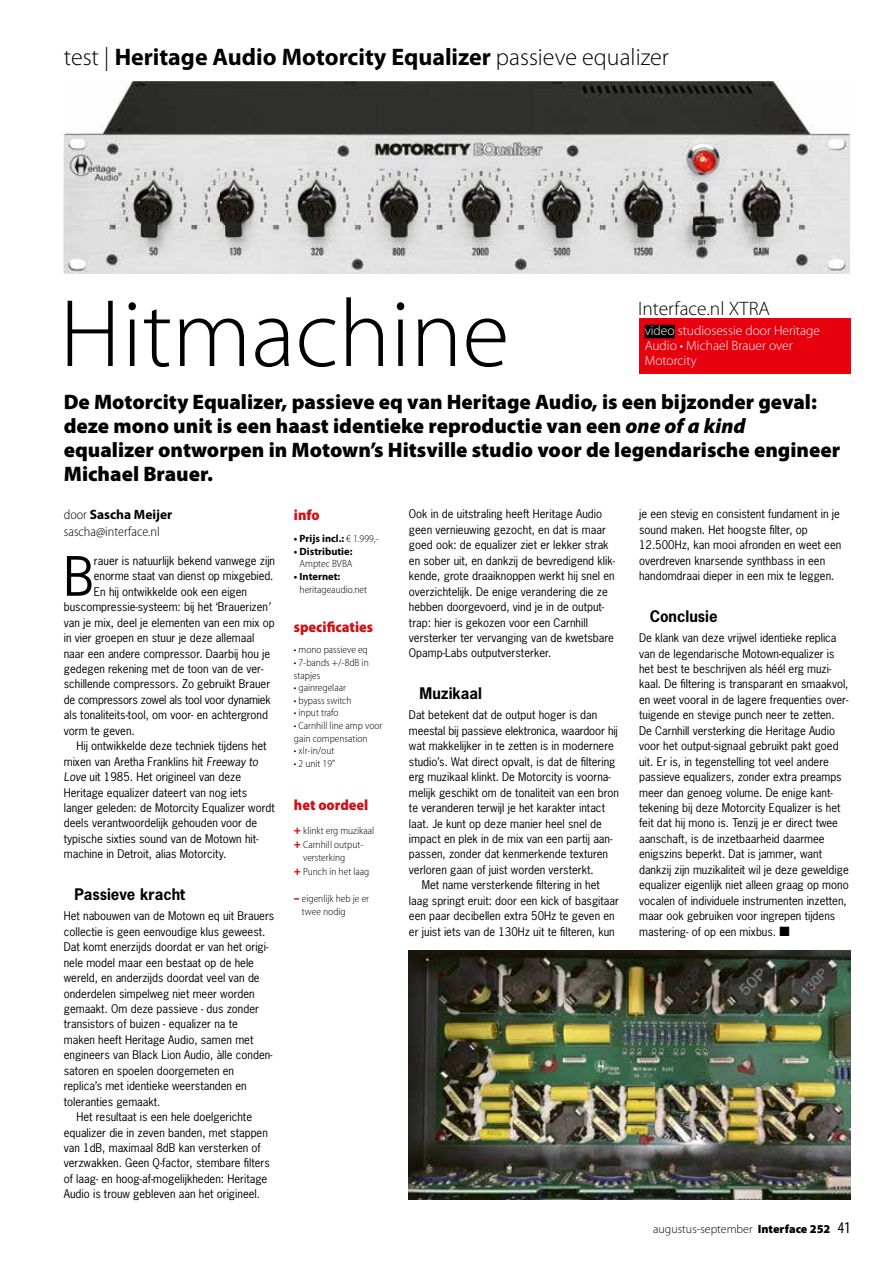
<style>
.page{position:relative;width:893px;height:1263px;background:#fff}
.page>*{position:absolute;margin:0;border:0;box-sizing:border-box;transform-origin:0 0}
.t1{font:300 96.75px "Myriad Pro";color:#000}
.t2{font:51px "News Gothic Std";color:#000}
.t3{font:700 24px "Myriad Pro";color:#000}
.t4{font:900 21px/24px "Myriad Pro";color:#000}
.t5{font:300 19.5px "Myriad Pro";color:#000}
.t6{font:700 15px "News Gothic Std";color:#000}
.t7{font:900 semi-condensed 15px "Myriad Pro";color:#cc1216}
.t8{font:300 13.5px/15px "Myriad Pro";color:#fff}
.t9{font:300 semi-condensed 13.5px/16.2px "Myriad Pro";color:#000}
.t10{font:300 12px "Myriad Pro";color:#000}
.t11{font:11.25px/15.5px "News Gothic Std";color:#000}
.t12{font:11.25px "News Gothic Std";letter-spacing:-.02em;color:#000}
.t13{font:300 semi-condensed 10.5px/12.6px "Myriad Pro";color:#000}
.t14{font:700 10.5px "Myriad Pro";color:#000}
.s1{font-weight:300}
.s2{font-style:italic}
.s3{font-weight:700;font-stretch:normal}
.s4{font-weight:300;font-stretch:semi-condensed}
.s5{font-weight:900;font-stretch:normal;font-size:12px;color:#cc1216}
.s6{font-weight:900}
.s7{font-weight:400;font-stretch:condensed;font-size:16.5px}
</style>
<div class="page">
<div style="left:639px;top:318px;width:211px;height:55px;background:#e7000e"></div>
<div style="left:645px;top:325px;width:30px;height:13px;background:#000"></div>
<img style="left:64px;top:82px;width:786px;height:192px">
<img style="left:409px;top:951px;width:441px;height:248px">
<h3 class="t3" style="left:64px;top:41px;width:607px"><span class="s1">test |</span> Heritage Audio Motorcity Equalizer <span class="s1">passieve equalizer</span></h3>
<h1 class="t1" style="left:60px;top:275px;width:451px">Hitmachine</h1>
<p class="t4" style="left:64px;top:389px;width:778px">De Motorcity Equalizer, passieve eq van Heritage Audio, is een bijzonder geval: deze mono unit is een haast identieke reproductie van een <span class="s2">one of a kind </span>equalizer ontworpen in Motown’s Hitsville studio voor de legendarische engineer Michael Brauer.</p>
<h3 class="t5" style="left:638px;top:296px;width:133px">Interface.nl XTRA</h3>
<p class="t8" style="left:645px;top:322px;width:177px">video studiosessie door Heritage<br>Audio • Michael Brauer over<br>Motorcity</p>
<p class="t9" style="left:64px;top:507px;width:110px">door <span class="s3">Sascha Meijer </span>sascha@interface.nl</p>
<h2 class="t2" style="left:64px;top:544px;width:32px">B</h2>
<p class="t11" style="left:94px;top:553px;width:183px">rauer is natuurlijk bekend vanwege zijn</p>
<p class="t11" style="left:94px;top:568px;width:181px">enorme staat van dienst op mixgebied.</p>
<p class="t11" style="left:94px;top:584px;width:155px">En hij ontwikkelde ook een eigen</p>
<p class="t11" style="left:64px;top:599px;width:208px">buscompressie-systeem: bij het ‘Brauerizen<span class="s2">’</span></p>
<p class="t11" style="left:64px;top:614px;width:212px">van je mix, deel je elementen van een mix op</p>
<p class="t11" style="left:64px;top:630px;width:192px">in vier groepen en stuur je deze allemaal</p>
<p class="t11" style="left:64px;top:645px;width:208px">naar een andere compressor. Daarbij hou je</p>
<p class="t11" style="left:64px;top:661px;width:201px">gedegen rekening met de toon van de ver-</p>
<p class="t11" style="left:64px;top:676px;width:208px">schillende compressors. Zo gebruikt Brauer</p>
<p class="t12" style="left:64px;top:692px;width:209px">de compressors zowel als tool voor dynamiek</p>
<p class="t11" style="left:64px;top:707px;width:206px">als tonaliteits-tool, om voor- en achtergrond</p>
<p class="t11" style="left:64px;top:723px;width:73px">vorm te geven.</p>
<p class="t11" style="left:77px;top:738px;width:192px">Hij ontwikkelde deze techniek tijdens het</p>
<p class="t11" style="left:64px;top:754px;width:196px">mixen van Aretha Franklins hit <span class="s2">Freeway to</span></p>
<p class="t11" style="left:64px;top:769px;width:179px"><span class="s2">Love</span> uit 1985. Het origineel van deze</p>
<p class="t11" style="left:64px;top:784px;width:185px">Heritage equalizer dateert van nog iets</p>
<p class="t11" style="left:64px;top:800px;width:212px">langer geleden: de Motorcity Equalizer wordt</p>
<p class="t11" style="left:64px;top:815px;width:195px">deels verantwoordelijk gehouden voor de</p>
<p class="t11" style="left:64px;top:831px;width:196px">typische sixties sound van de Motown hit-</p>
<p class="t11" style="left:64px;top:846px;width:164px">machine in Detroit, alias Motorcity.</p>
<h3 class="t6" style="left:74px;top:884px;width:112px">Passieve kracht</h3>
<p class="t11" style="left:64px;top:908px;width:212px">Het nabouwen van de Motown eq uit Brauers</p>
<p class="t11" style="left:64px;top:924px;width:203px">collectie is geen eenvoudige klus geweest.</p>
<p class="t11" style="left:64px;top:939px;width:206px">Dat komt enerzijds doordat er van het origi-</p>
<p class="t11" style="left:64px;top:954px;width:192px">nele model maar een bestaat op de hele</p>
<p class="t11" style="left:64px;top:970px;width:197px">wereld, en anderzijds doordat veel van de</p>
<p class="t11" style="left:64px;top:985px;width:192px">onderdelen simpelweg niet meer worden</p>
<p class="t11" style="left:64px;top:1001px;width:197px">gemaakt. Om deze passieve - dus zonder</p>
<p class="t11" style="left:64px;top:1016px;width:176px">transistors of buizen - equalizer na te</p>
<p class="t11" style="left:64px;top:1032px;width:191px">maken heeft Heritage Audio, samen met</p>
<p class="t11" style="left:64px;top:1047px;width:210px">engineers van Black Lion Audio, àlle conden-</p>
<p class="t11" style="left:64px;top:1063px;width:172px">satoren en spoelen doorgemeten en</p>
<p class="t11" style="left:64px;top:1078px;width:184px">replica’s met identieke weerstanden en</p>
<p class="t11" style="left:64px;top:1093px;width:98px">toleranties gemaakt.</p>
<p class="t11" style="left:77px;top:1109px;width:177px">Het resultaat is een hele doelgerichte</p>
<p class="t11" style="left:64px;top:1124px;width:206px">equalizer die in zeven banden, met stappen</p>
<p class="t11" style="left:64px;top:1140px;width:199px">van 1dB, maximaal 8dB kan versterken of</p>
<p class="t11" style="left:64px;top:1155px;width:208px">verzwakken. Geen Q-factor, stembare filters</p>
<p class="t11" style="left:64px;top:1171px;width:205px">of laag- en hoog-af-mogelijkheden: Heritage</p>
<p class="t11" style="left:64px;top:1186px;width:198px">Audio is trouw gebleven aan het origineel.</p>
<h3 class="t7" style="left:294px;top:507px;width:27px">info</h3>
<p class="t14" style="left:294px;top:532px;width:86px">• Prijs incl.: <span class="s4">€ 1.999,-</span></p>
<p class="t14" style="left:294px;top:544px;width:60px">• Distributie:</p>
<p class="t13" style="left:300px;top:558px;width:54px">Amptec BVBA</p>
<p class="t14" style="left:294px;top:569px;width:48px">• Internet:</p>
<p class="t13" style="left:300px;top:583px;width:69px">heritageaudio.net</p>
<h3 class="t7" style="left:294px;top:618px;width:81px">specificaties</h3>
<p class="t13" style="left:294px;top:644px;width:75px">• mono passieve eq</p>
<p class="t13" style="left:294px;top:656px;width:76px">• 7-bands +/-8dB in stapjes</p>
<p class="t13" style="left:294px;top:681px;width:54px">• gainregelaar</p>
<p class="t13" style="left:294px;top:694px;width:59px">• bypass switch</p>
<p class="t13" style="left:294px;top:707px;width:46px">• input trafo</p>
<p class="t13" style="left:294px;top:719px;width:90px">• Carnhill line amp voor gain compensation</p>
<p class="t13" style="left:294px;top:744px;width:42px">• xlr-in/out</p>
<p class="t13" style="left:294px;top:757px;width:43px">• 2 unit 19”</p>
<h3 class="t7" style="left:294px;top:797px;width:76px">het oordeel</h3>
<p class="t13" style="left:294px;top:823px;width:82px;line-height:14.4px"><span class="s5">+</span> klinkt erg muzikaal <span class="s5">+</span> Carnhill output-</p>
<p class="t13" style="left:294px;top:850px;width:77px;line-height:14.4px;text-indent:9px">versterking<br><span class="s5">+</span> Punch in het laag</p>
<p class="t13" style="left:302px;top:892px;width:69px;text-indent:-8px"><span class="s5">-</span> eigenlijk heb je er twee nodig</p>
<p class="t11" style="left:409px;top:506px;width:208px">Ook in de uitstraling heeft Heritage Audio geen vernieuwing gezocht, en dat is maar goed ook: de equalizer ziet er lekker strak en sober uit, en dankzij de bevredigend klik&shy;kende, grote draaiknoppen werkt hij snel en overzichtelijk. De enige verandering die ze hebben doorgevoerd, vind je in de output&shy;trap: hier is gekozen voor een Carnhill versterker ter vervanging van de kwetsbare Opamp-Labs outputversterker.</p>
<h3 class="t6" style="left:420px;top:683px;width:64px">Muzikaal</h3>
<p class="t11" style="left:409px;top:707px;width:190px">Dat betekent dat de output hoger is dan</p>
<p class="t11" style="left:409px;top:723px;width:210px">meestal bij passieve elektronica, waardoor hij</p>
<p class="t11" style="left:409px;top:738px;width:206px">wat makkelijker in te zetten is in modernere</p>
<p class="t11" style="left:409px;top:754px;width:208px">studio’s. Wat direct opvalt, is dat de filtering</p>
<p class="t11" style="left:409px;top:769px;width:203px">erg muzikaal klinkt. De Motorcity is voorna-</p>
<p class="t11" style="left:409px;top:784px;width:212px">melijk geschikt om de tonaliteit van een bron</p>
<p class="t11" style="left:409px;top:800px;width:198px">te veranderen terwijl je het karakter intact</p>
<p class="t11" style="left:409px;top:815px;width:195px">laat. Je kunt op deze manier heel snel de</p>
<p class="t11" style="left:409px;top:831px;width:205px">impact en plek in de mix van een partij aan-</p>
<p class="t11" style="left:409px;top:846px;width:201px">passen, zonder dat kenmerkende texturen</p>
<p class="t11" style="left:409px;top:862px;width:186px">verloren gaan of juist worden versterkt.</p>
<p class="t11" style="left:422px;top:877px;width:180px">Met name versterkende filtering in het</p>
<p class="t11" style="left:409px;top:893px;width:212px">laag springt eruit: door een kick of basgitaar</p>
<p class="t11" style="left:409px;top:908px;width:207px">een paar decibellen extra 50Hz te geven en</p>
<p class="t11" style="left:409px;top:923px;width:207px">er juist iets van de 130Hz uit te filteren, kun</p>
<p class="t11" style="left:639px;top:506px;width:204px">je een stevig en consistent fundament in je sound maken. Het hoogste filter, op 12.500Hz, kan mooi afronden en weet een overdreven knarsende synthbass in een handomdraai dieper in een mix te leggen.</p>
<h3 class="t6" style="left:650px;top:606px;width:69px">Conclusie</h3>
<p class="t11" style="left:639px;top:630px;width:211px">De klank van deze vrijwel identieke replica van de legendarische Motown-equalizer is het best te beschrijven als héél erg muzi&shy;kaal. De filtering is transparant en smaakvol, en weet vooral in de lagere frequenties over&shy;tuigende en stevige punch neer te zetten.<br>De Carnhill versterking die Heritage Audio voor het output-signaal gebruikt pakt goed uit. Er is, in tegenstelling tot veel andere passieve equalizers, zonder extra preamps meer dan genoeg volume. De enige kant&shy;tekening bij deze Motorcity Equalizer is het feit dat hij mono is. Tenzij je er direct twee aanschaft, is de inzetbaarheid daarmee enigszins beperkt. Dat is jammer, want dankzij zijn muzikaliteit wil je deze geweldige equalizer eigenlijk niet alleen graag op mono vocalen of individuele instrumenten inzetten, maar ook gebruiken voor ingrepen tijdens mastering- of op een mixbus. ■</p>
<p class="t10" style="left:653px;top:1221px;width:199px">augustus-september <span class="s6">Interface 252</span> <span class="s7">41</span></p>
</div>
